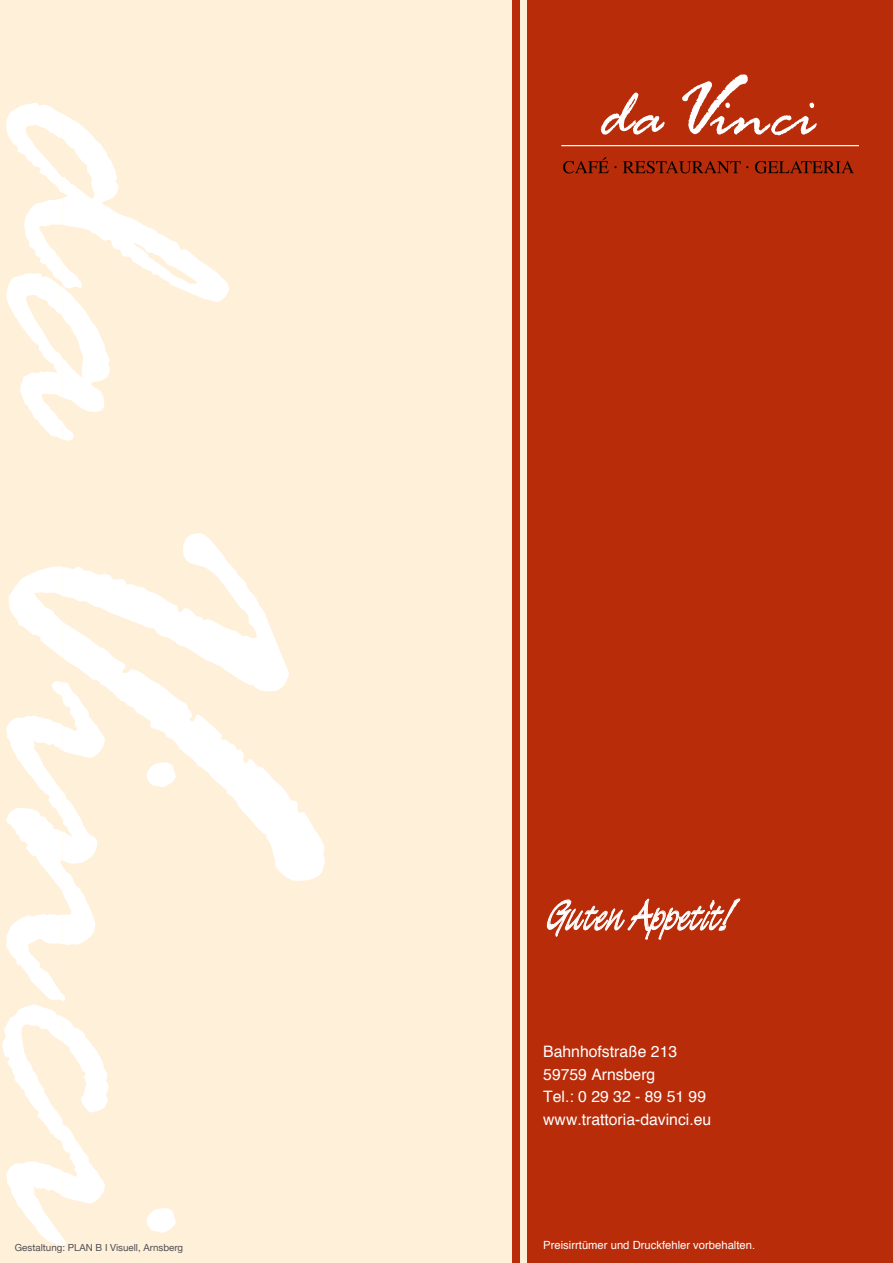
<style>
.page{position:relative;width:893px;height:1263px;background:#fff0da}
.page>*{position:absolute;margin:0;border:0;box-sizing:border-box;transform-origin:0 0}
.t1{font:40.5px "Lucifer";letter-spacing:-.01em;color:#fff}
.t2{font:15.75px/22.5px "Helvetica CE";color:#fff}
.t3{font:11.25px "Helvetica CE";color:#fff}
.t4{font:9.75px "Helvetica Neue";color:#4f4e52}
</style>
<div class="page">
<svg style="left:2px;top:103px;width:60px;height:1143px"></svg>
<svg style="left:62px;top:114px;width:263px;height:1132px"></svg>
<div style="left:527px;top:0;width:366px;height:1263px;background:#b92c0a"></div>
<div style="left:512px;top:0;width:8px;height:1263px;background:#b92c0a"></div>
<svg style="left:547px;top:898px;width:193px;height:42px"></svg>
<svg style="left:563px;top:157px;width:54px;height:16px"></svg>
<svg style="left:623px;top:161px;width:125px;height:12px"></svg>
<svg style="left:755px;top:161px;width:99px;height:12px"></svg>
<hr style="left:561px;top:145px;width:298px;height:1px;background:#fff">
<svg style="left:601px;top:74px;width:216px;height:61px"></svg>
<p class="t4" style="left:15px;top:1241px;width:170px">Gestaltung: PLAN B I Visuell, Arnsberg</p>
<h1 class="t1" style="left:543px;top:888px;width:187px">Guten Appetit!</h1>
<p class="t2" style="left:543px;top:1040px;width:170px">Bahnhofstraße 213<br>59759 Arnsberg<br>Tel.: 0 29 32 - 89 51 99 www.trattoria-davinci.eu</p>
<p class="t3" style="left:543px;top:1238px;width:213px">Preisirrtümer und Druckfehler vorbehalten.</p>
</div>
